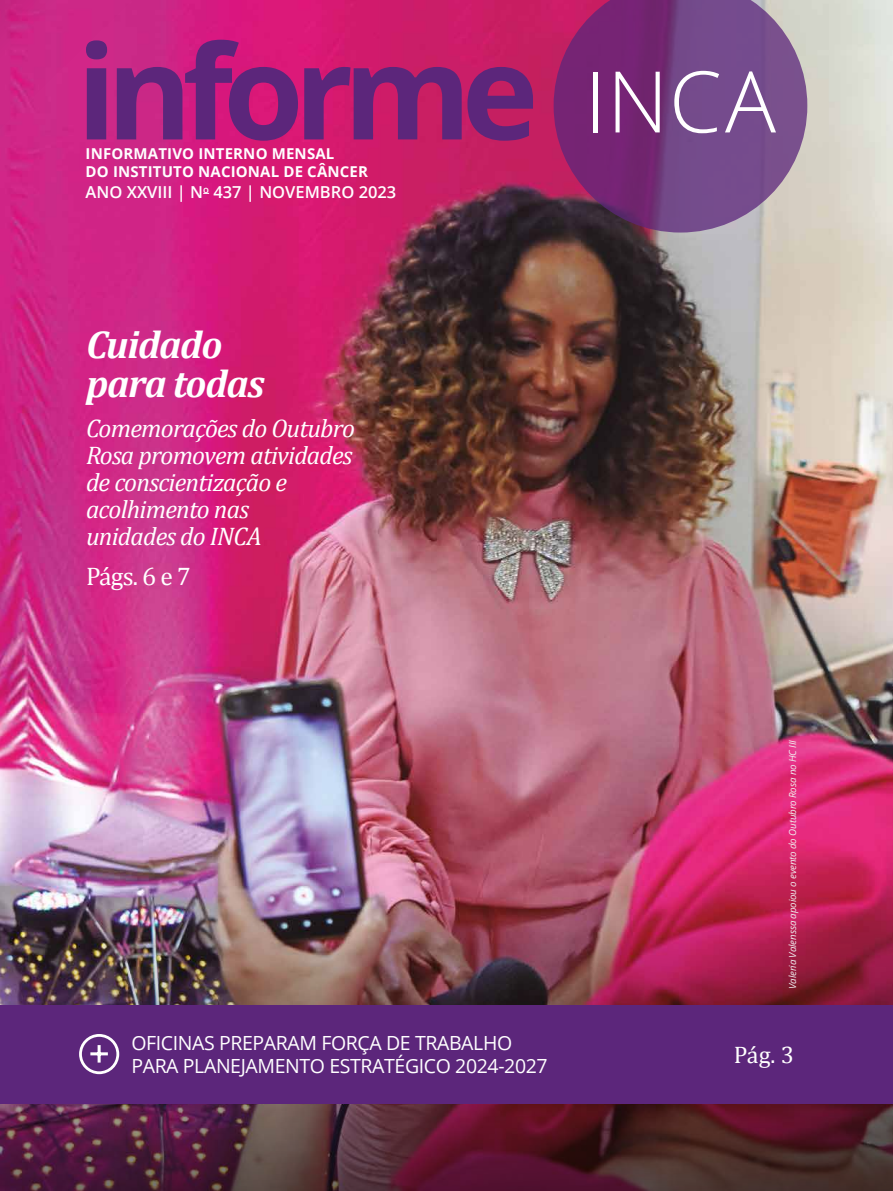
<style>
.page{position:relative;width:893px;height:1191px;background:#fff}
.page>*{position:absolute;margin:0;border:0;box-sizing:border-box;transform-origin:0 0}
.t1{font:italic 700 39px/39px "Cambria";letter-spacing:-.03em;color:#fff}
.t2{font:italic 25.5px/27px "Cambria";letter-spacing:-.03em;color:#fff}
.t3{font:25.5px "Cambria";color:#fff}
.t4{font:24px "Cambria";color:#fff}
.t5{font:19.5px/22.5px "Open Sans";letter-spacing:-.02em;color:#fff}
.t6{font:600 16.5px "Open Sans";color:#fff}
.t7{font:700 15px/18px "Open Sans";letter-spacing:.01em;color:#fff}
.t8{font:italic 9.75px "Open Sans";letter-spacing:-.015em;color:#f0f0f0}
</style>
<div class="page">
<img style="left:0;top:361px;width:893px;height:500px">
<img style="left:0;top:861px;width:893px;height:330px">
<svg style="left:405px;top:0;width:488px;height:361px;background:#9e727a"></svg>
<svg style="left:0;top:0;width:405px;height:539px;background:#cb2478"></svg>
<div style="left:0;top:1005px;width:893px;height:98px;background:#5c267b"></div>
<svg style="left:86px;top:40px;width:21px;height:99px;background:#70267d"></svg>
<svg style="left:117px;top:40px;width:181px;height:101px;background:#9a217d"></svg>
<svg style="left:304px;top:67px;width:229px;height:74px;background:#8c2172"></svg>
<svg style="left:554px;top:0;width:253px;height:232px;background:#7f4681"></svg>
<div style="left:593px;top:72px;width:5px;height:60px;background:#fff"></div>
<svg style="left:615px;top:72px;width:45px;height:60px"></svg>
<svg style="left:674px;top:71px;width:45px;height:62px;background:#8d6aa0"></svg>
<svg style="left:725px;top:71px;width:51px;height:61px"></svg>
<svg style="left:79px;top:1034px;width:41px;height:41px"></svg>
<p class="t7" style="left:86px;top:144px;width:284px">INFORMATIVO INTERNO MENSAL<br>DO INSTITUTO NACIONAL DE CÂNCER</p>
<p class="t6" style="left:86px;top:181px;width:312px">ANO XXVIII | N<sup>o</sup> 437 | NOVEMBRO 2023</p>
<h1 class="t1" style="left:86px;top:324px;width:180px">Cuidado para todas</h1>
<p class="t2" style="left:86px;top:414px;width:271px">Comemorações do Outubro<br>Rosa promovem atividades de conscientização e acolhimento nas<br>unidades do INCA</p>
<p class="t3" style="left:86px;top:561px;width:107px">Págs. 6 e 7</p>
<p class="t5" style="left:131px;top:1031px;width:418px">OFICINAS PREPARAM FORÇA DE TRABALHO<br>PARA PLANEJAMENTO ESTRATÉGICO 2024-2027</p>
<p class="t8" style="left:786px;top:989px;width:250px;rotate:-90deg">Valeria Valenssa apoiou o evento do Outubro Rosa no HC III</p>
<p class="t4" style="left:734px;top:1041px;width:62px">Pág. 3</p>
</div>
